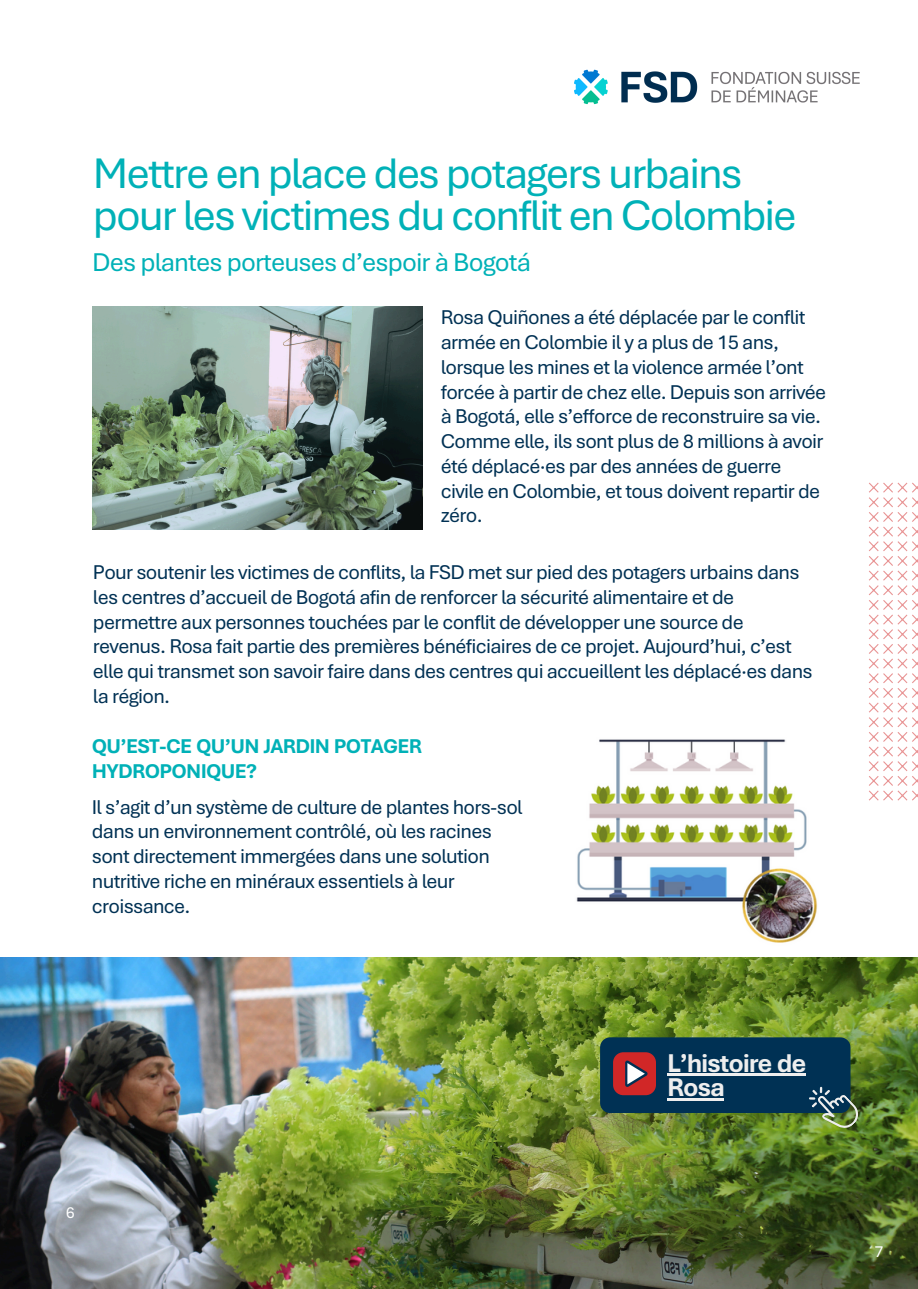
<style>
.page{position:relative;width:918px;height:1289px;background:#fff}
.page>*{position:absolute;margin:0;border:0;box-sizing:border-box;transform-origin:0 0}
.t1{font:44.85px/41.5px "Bierstadt";letter-spacing:-.045em;color:#00b1b7}
.t2{font:27px "Bierstadt";letter-spacing:-.03em;color:#00b1b7}
.t3{font:700 27px/24.8px "Bierstadt";letter-spacing:-.045em;color:#eee}
.t4{font:21px/24.8px "Bierstadt";letter-spacing:-.035em;color:#003154}
.t5{font:700 21px/24.8px "Bierstadt";letter-spacing:-.035em;color:#00b1b7}
.t6{font:16.8px "Bierstadt";color:#fff}
</style>
<div class="page">
<svg style="left:869px;top:482px;width:49px;height:318px"></svg>
<img style="left:576px;top:739px;width:242px;height:204px">
<img style="left:0;top:957px;width:918px;height:331px">
<img style="left:574px;top:70px;width:286px;height:35px">
<img style="left:92px;top:306px;width:331px;height:223px">
<svg style="left:600px;top:1037px;width:264px;height:99px;background:#314f4d"></svg>
<p class="t1" style="left:93px;top:156px;width:705px">Mettre en place des potagers urbains pour les victimes du conflit en Colombie</p>
<p class="t2" style="left:92px;top:251px;width:440px">Des plantes porteuses d’espoir à Bogotá</p>
<p class="t4" style="left:441px;top:307px;width:387px">Rosa Quiñones a été déplacée par le conflit armée en Colombie il y a plus de 15 ans, lorsque les mines et la violence armée l’ont forcée à partir de chez elle. Depuis son arrivée à Bogotá, elle s’efforce de reconstruire sa vie.<br>Comme elle, ils sont plus de 8 millions à avoir été déplacé·es par des années de guerre civile en Colombie, et tous doivent repartir de zéro.</p>
<p class="t4" style="left:93px;top:561px;width:721px">Pour soutenir les victimes de conflits, la FSD met sur pied des potagers urbains dans les centres d’accueil de Bogotá afin de renforcer la sécurité alimentaire et de permettre aux personnes touchées par le conflit de développer une source de revenus. Rosa fait partie des premières bénéficiaires de ce projet. Aujourd’hui, c’est elle qui transmet son savoir faire dans des centres qui accueillent les déplacé·es dans la région.</p>
<p class="t5" style="left:92px;top:735px;width:332px">QU’EST-CE QU’UN JARDIN POTAGER<br>HYDROPONIQUE?</p>
<p class="t4" style="left:92px;top:796px;width:432px">Il s’agit d’un système de culture de plantes hors-sol dans un environnement contrôlé, où les racines sont directement immergées dans une solution nutritive riche en minéraux essentiels à leur croissance.</p>
<h4 class="t6" style="left:66px;top:1205px;width:11px">6</h4>
<p class="t3" style="left:667px;top:1052px;width:141px">L’histoire de<br>Rosa</p>
<p class="t6" style="left:874px;top:1244px;width:11px">7</p>
</div>
